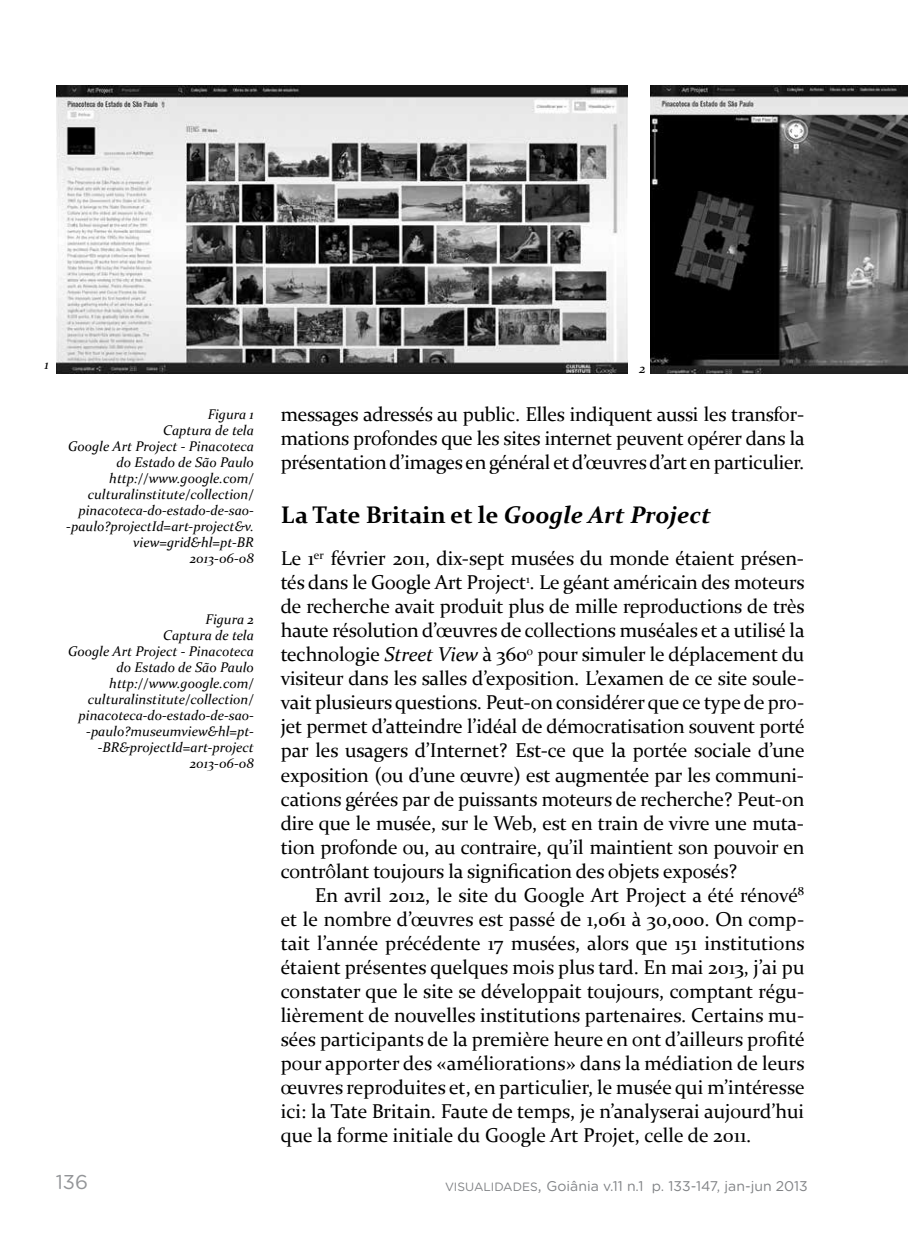
<style>
.page{position:relative;width:908px;height:1248px;background:#fff}
.page>*{position:absolute;margin:0;border:0;box-sizing:border-box;transform-origin:0 0}
.t1{font:700 24px "Constantia";color:#000}
.t2{font:20px/24px "Constantia";letter-spacing:-.01em;color:#000;text-align:justify}
.t3{font:20px "Gotham Rounded";color:#939598}
.t4{font:italic 14px/16px "Constantia";color:#000;text-align:right}
.t5{font:14px "Gotham Rounded";color:#808285}
.s1{font-style:italic}
.s2{font-size:12px}
.s3{font-size:16px}
</style>
<div class="page">
<img style="left:57px;top:85px;width:569px;height:288px">
<img style="left:650px;top:85px;width:257px;height:289px">
<p class="t4" style="left:44px;top:355px;width:6px">1</p>
<p class="t4" style="left:66px;top:405px;width:189px">Figura 1<br>Captura de tela<br>Google Art Project - Pinacoteca do Estado de São Paulo http://www.google.com/ culturalinstitute/collection/ pinacoteca-do-estado-de-sao--paulo?projectId=art-project&amp;v. view=grid&amp;hl=pt-BR<br>2013-06-08</p>
<p class="t4" style="left:68px;top:610px;width:187px">Figura 2<br>Captura de tela<br>Google Art Project - Pinacoteca do Estado de São Paulo http://www.google.com/ culturalinstitute/collection/ pinacoteca-do-estado-de-sao--paulo?museumview&amp;hl=pt--BR&amp;projectId=art-project<br>2013-06-08</p>
<p class="t4" style="left:639px;top:359px;width:8px">2</p>
<p class="t2" style="left:280px;top:401px;width:525px">messages adressés au public. Elles indiquent aussi les transfor&shy;mations profondes que les sites internet peuvent opérer dans la présentation d’images en général et d’œuvres d’art en particulier.</p>
<p class="t1" style="left:280px;top:498px;width:431px">La Tate Britain et le <span class="s1">Google Art Project</span></p>
<p class="t2" style="left:280px;top:545px;width:525px">Le 1<sup>er</sup> février 2011, dix-sept musées du monde étaient présen&shy;tés dans le Google Art Project<sup>1</sup>. Le géant américain des moteurs de recherche avait produit plus de mille reproductions de très haute résolution d’œuvres de collections muséales et a utilisé la technologie <span class="s1">Street View</span> à 360<sup>o</sup> pour simuler le déplacement du visiteur dans les salles d’exposition. L’examen de ce site soule&shy;vait plusieurs questions. Peut-on considérer que ce type de pro&shy;jet permet d’atteindre l’idéal de démocratisation souvent porté par les usagers d’Internet? Est-ce que la portée sociale d’une exposition (ou d’une œuvre) est augmentée par les communi&shy;cations gérées par de puissants moteurs de recherche? Peut-on dire que le musée, sur le Web, est en train de vivre une muta&shy;tion profonde ou, au contraire, qu’il maintient son pouvoir en contrôlant toujours la signification des objets exposés?</p>
<p class="t2" style="left:280px;top:881px;width:525px;text-indent:34px">En avril 2012, le site du Google Art Project a été rénové<sup>8 </sup>et le nombre d’œuvres est passé de 1,061 à 30,000. On comp&shy;tait l’année précédente 17 musées, alors que 151 institutions étaient présentes quelques mois plus tard. En mai 2013, j’ai pu constater que le site se développait toujours, comptant régu&shy;lièrement de nouvelles institutions partenaires. Certains mu&shy;sées participants de la première heure en ont d’ailleurs profité pour apporter des «améliorations» dans la médiation de leurs œuvres reproduites et, en particulier, le musée qui m’intéresse ici: la Tate Britain. Faute de temps, je n’analyserai aujourd’hui que la forme initiale du Google Art Projet, celle de 2011.</p>
<p class="t3" style="left:56px;top:1168px;width:34px">136</p>
<p class="t5" style="left:445px;top:1176px;width:364px"><span class="s2">VISUALIDADES</span><span class="s3">,</span> Goiânia v.11 n.1 p. 133-147, jan-jun 2013</p>
</div>
